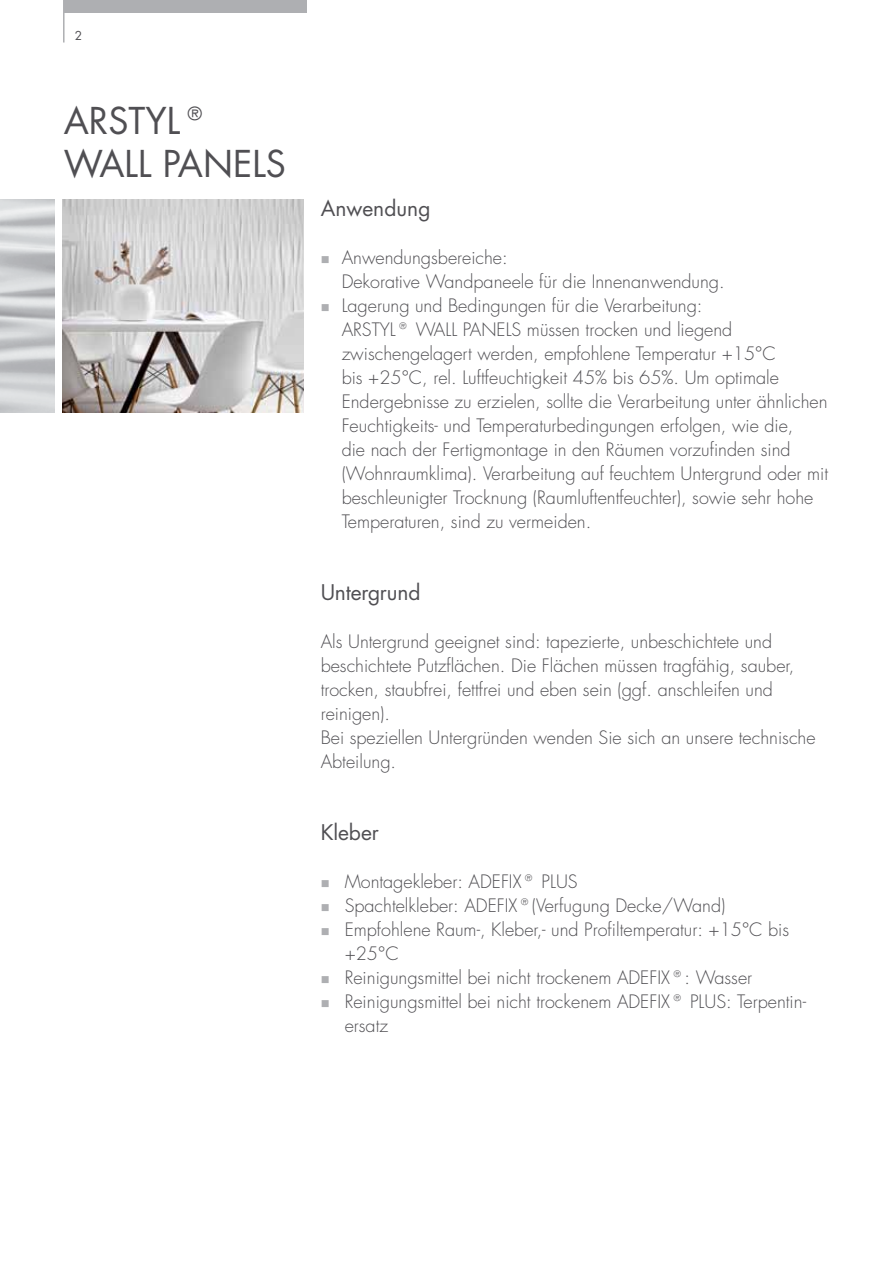
<style>
.page{position:relative;width:893px;height:1263px;background:#fff}
.page>*{position:absolute;margin:0;border:0;box-sizing:border-box;transform-origin:0 0}
.t1{font:36px/43.2px "Futura CE";color:#504f53}
.t2{font:21px "Futura CE";letter-spacing:-.005em;color:#504f53}
.t3{font:300 18px/24px "Futura CE";color:#504f53}
.t4{font:12px "Futura CE";color:#504f53}
.s1{color:#aeafb2}
</style>
<div class="page">
<hr style="left:63px;top:0;width:2px;height:43px;background:#aeafb2">
<div style="left:65px;top:0;width:242px;height:13px;background:#aeafb2"></div>
<img style="left:62px;top:200px;width:242px;height:212px">
<p class="t4" style="left:75px;top:28px;width:9px">2</p>
<h1 class="t1" style="left:64px;top:100px;width:147px">ARSTYL®<br>Wall</h1>
<h1 class="t1" style="left:163px;top:143px;width:106px">panels</h1>
<p class="t2" style="left:321px;top:195px;width:111px">Anwendung</p>
<p class="t3" style="left:342px;top:246px;width:385px;text-indent:-21px"><span class="s1">■</span> Anwendungsbereiche:<br>Dekorative Wandpaneele für die Innenanwendung.</p>
<p class="t3" style="left:342px;top:294px;width:488px;text-indent:-21px"><span class="s1">■</span> Lagerung und Bedingungen für die Verarbeitung:<br>ARSTYL® WALL PANELS müssen trocken und liegend zwischengelagert werden, empfohlene Temperatur +15°C<br>bis +25°C, rel. Luftfeuchtigkeit 45% bis 65%. Um optimale Endergebnisse zu erzielen, sollte die Verarbeitung unter ähnlichen Feuchtigkeits- und Temperaturbedingungen erfolgen, wie die,<br>die nach der Fertigmontage in den Räumen vorzufinden sind (Wohnraumklima). Verarbeitung auf feuchtem Untergrund oder mit beschleunigter Trocknung (Raumluftentfeuchter), sowie sehr hohe Temperaturen, sind zu vermeiden.</p>
<p class="t2" style="left:321px;top:579px;width:101px">Untergrund</p>
<p class="t3" style="left:321px;top:630px;width:496px">Als Untergrund geeignet sind: tapezierte, unbeschichtete und beschichtete Putzflächen. Die Flächen müssen tragfähig, sauber, trocken, staubfrei, fettfrei und eben sein (ggf. anschleifen und reinigen).<br>Bei speziellen Untergründen wenden Sie sich an unsere technische Abteilung.</p>
<p class="t2" style="left:321px;top:819px;width:60px">Kleber</p>
<p class="t3" style="left:321px;top:870px;width:168px"><span class="s1">■</span> Montagekleber: Adefi</p>
<p class="t3" style="left:513px;top:870px;width:66px">x® PLUS</p>
<p class="t3" style="left:321px;top:894px;width:164px"><span class="s1">■</span> Spachtelkleber: Adefi</p>
<p class="t3" style="left:509px;top:894px;width:218px">x®(Verfugung Decke/Wand)</p>
<p class="t3" style="left:345px;top:918px;width:446px;text-indent:-24px"><span class="s1">■</span> Empfohlene Raum-, Kleber,- und Profiltemperatur: +15°C bis +25°C</p>
<p class="t3" style="left:321px;top:966px;width:433px"><span class="s1">■</span> Reinigungsmittel bei nicht trockenem ADEFIX®: Wasser</p>
<p class="t3" style="left:345px;top:990px;width:463px;text-indent:-24px"><span class="s1">■</span> Reinigungsmittel bei nicht trockenem ADEFIX® PLUS: Terpentin‑ ersatz</p>
</div>
